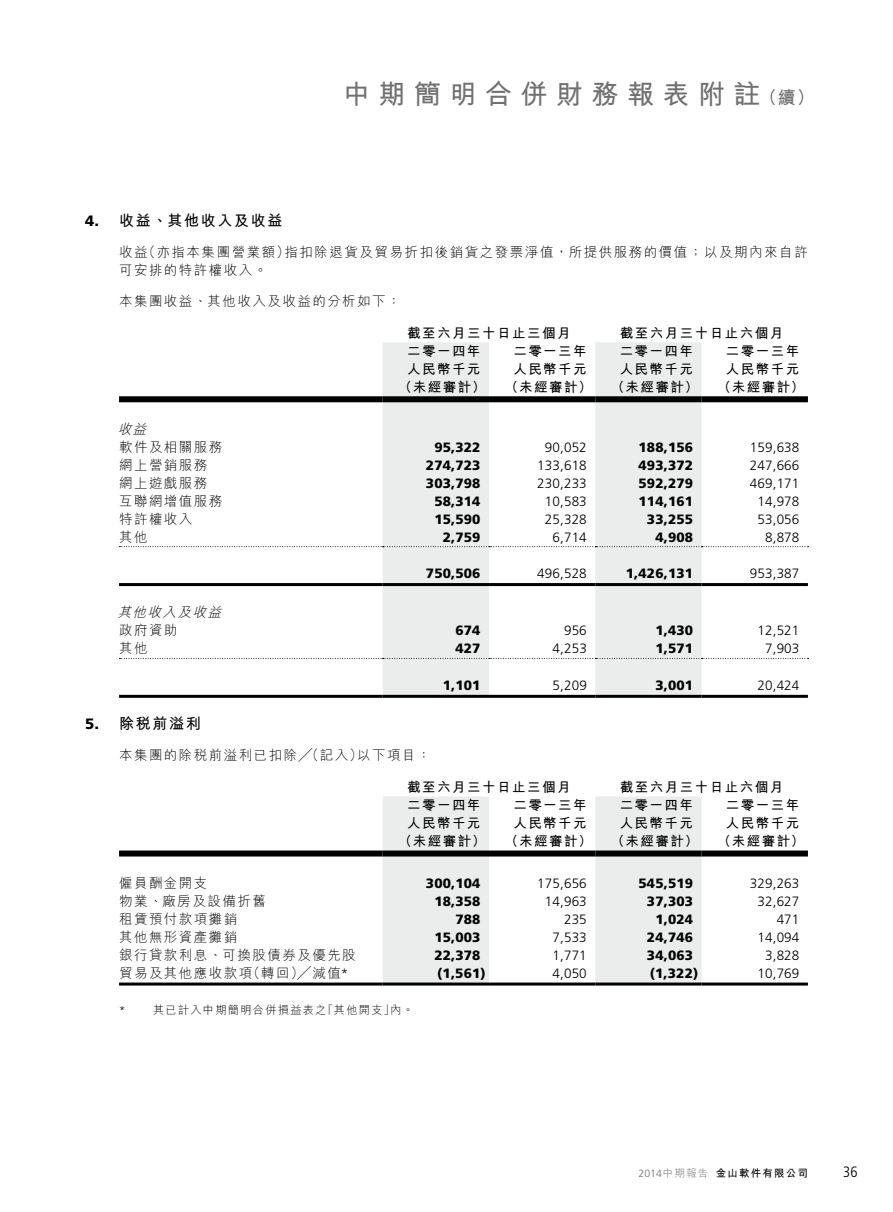
<style>
.page{position:relative;width:893px;height:1212px;background:#fff}
.page>*{position:absolute;margin:0;border:0;box-sizing:border-box;transform-origin:0 0}
.t1{font:700 27px "M Hei HK";letter-spacing:.315em;color:#727171}
.t2{font:700 18px "M Hei HK";color:#727171}
.t3{font:700 15px "M Hei HK";letter-spacing:.11em;color:#000}
.t4{font:900 15px "Frutiger";color:#000}
.t5{font:300 condensed 15px "Frutiger";color:#000}
.t6{font:300 13.5px/18px "M Hei HK";letter-spacing:.11em;color:#000}
.t7{font:900 13.5px "Frutiger";letter-spacing:.01em;color:#000}
.t8{font:300 13.5px "Frutiger";letter-spacing:.01em;color:#000}
.t9{font:700 13.5px "M Hei HK";letter-spacing:.11em;color:#000}
.t10{font:italic 300 13.5px "M Hei HK";color:#000}
.t11{font:300 11.25px "M Hei HK";letter-spacing:.11em;color:#000}
.t12{font:300 11.25px "Frutiger";color:#000}
.t13{font:700 10.5px "M Hei HK";letter-spacing:.11em;color:#000}
.t14{font:300 10.5px "Frutiger";color:#727171}
.s1{font-family:"Frutiger"}
.s2{font-family:"M Hei HK"}
</style>
<div class="page">
<svg style="left:383px;top:342px;width:319px;height:353px;fill:#ebecec"></svg>
<div style="left:119px;top:396px;width:264px;height:6px;background:#000"></div>
<div style="left:383px;top:396px;width:106px;height:6px;background:#000"></div>
<div style="left:489px;top:396px;width:106px;height:6px;background:#000"></div>
<div style="left:595px;top:396px;width:107px;height:6px;background:#000"></div>
<div style="left:702px;top:396px;width:106px;height:6px;background:#000"></div>
<svg style="left:119px;top:546px;width:689px;height:1px"></svg>
<hr style="left:119px;top:583px;width:264px;height:3px;background:#000">
<hr style="left:383px;top:583px;width:106px;height:3px;background:#000">
<hr style="left:489px;top:583px;width:106px;height:3px;background:#000">
<hr style="left:595px;top:583px;width:107px;height:3px;background:#000">
<hr style="left:702px;top:583px;width:106px;height:3px;background:#000">
<svg style="left:119px;top:658px;width:689px;height:1px"></svg>
<hr style="left:119px;top:695px;width:264px;height:3px;background:#000">
<hr style="left:383px;top:695px;width:106px;height:3px;background:#000">
<hr style="left:489px;top:695px;width:106px;height:3px;background:#000">
<hr style="left:595px;top:695px;width:107px;height:3px;background:#000">
<hr style="left:702px;top:695px;width:106px;height:3px;background:#000">
<svg style="left:383px;top:797px;width:319px;height:185px;fill:#ebecec"></svg>
<div style="left:119px;top:850px;width:264px;height:6px;background:#000"></div>
<div style="left:383px;top:850px;width:106px;height:6px;background:#000"></div>
<div style="left:489px;top:850px;width:106px;height:6px;background:#000"></div>
<div style="left:595px;top:850px;width:107px;height:6px;background:#000"></div>
<div style="left:702px;top:850px;width:106px;height:6px;background:#000"></div>
<hr style="left:119px;top:982px;width:264px;height:3px;background:#000">
<hr style="left:383px;top:982px;width:106px;height:3px;background:#000">
<hr style="left:489px;top:982px;width:106px;height:3px;background:#000">
<hr style="left:595px;top:982px;width:107px;height:3px;background:#000">
<hr style="left:702px;top:982px;width:106px;height:3px;background:#000">
<h1 class="t1" style="left:343px;top:75px;width:419px">中期簡明合併財務報表附註</h1>
<h2 class="t2" style="left:759px;top:84px;width:57px">（續(</h2>
<p class="t4" style="left:85px;top:212px;width:15px">4.</p>
<p class="t4" style="left:85px;top:715px;width:15px">5.</p>
<p class="t3" style="left:119px;top:210px;width:165px">收益、其他收入及收益</p>
<p class="t6" style="left:142px;top:243px;width:149px">（亦指本集團營業額）</p>
<p class="t6" style="left:119px;top:243px;width:150px">收益<br>可安排的特許權收入。</p>
<p class="t6" style="left:119px;top:291px;width:283px">本集團收益、其他收入及收益的分析如下：</p>
<p class="t6" style="left:284px;top:243px;width:525px">指扣除退貨及貿易折扣後銷貨之發票淨值，所提供服務的價值；以及期內來自許</p>
<p class="t9" style="left:407px;top:323px;width:165px">截至六月三十日止三個月</p>
<p class="t9" style="left:620px;top:323px;width:165px">截至六月三十日止六個月</p>
<p class="t9" style="left:407px;top:341px;width:75px">二零一四年</p>
<p class="t9" style="left:513px;top:341px;width:75px">二零一三年</p>
<p class="t9" style="left:620px;top:341px;width:75px">二零一四年</p>
<p class="t9" style="left:726px;top:341px;width:75px">二零一三年</p>
<p class="t9" style="left:407px;top:359px;width:75px">人民幣千元</p>
<p class="t9" style="left:513px;top:359px;width:75px">人民幣千元</p>
<p class="t9" style="left:620px;top:359px;width:75px">人民幣千元</p>
<p class="t9" style="left:726px;top:359px;width:75px">人民幣千元</p>
<p class="t9" style="left:398px;top:377px;width:89px">（未經審計）</p>
<p class="t9" style="left:505px;top:377px;width:89px">（未經審計）</p>
<p class="t9" style="left:611px;top:377px;width:89px">（未經審計）</p>
<p class="t9" style="left:717px;top:377px;width:89px">（未經審計(</p>
<p class="t10" style="left:118px;top:422px;width:34px">收益</p>
<p class="t6" style="left:119px;top:437px;width:105px">軟件及相關服務</p>
<p class="t7" style="left:434px;top:439px;width:48px">95,322</p>
<p class="t8" style="left:545px;top:439px;width:43px">90,052</p>
<p class="t7" style="left:639px;top:439px;width:56px">188,156</p>
<p class="t8" style="left:750px;top:439px;width:51px">159,638</p>
<p class="t6" style="left:119px;top:455px;width:90px">網上營銷服務</p>
<p class="t7" style="left:426px;top:457px;width:56px">274,723</p>
<p class="t8" style="left:537px;top:457px;width:51px">133,618</p>
<p class="t7" style="left:639px;top:457px;width:56px">493,372</p>
<p class="t8" style="left:750px;top:457px;width:51px">247,666</p>
<p class="t6" style="left:119px;top:473px;width:90px">網上遊戲服務</p>
<p class="t7" style="left:426px;top:475px;width:56px">303,798</p>
<p class="t8" style="left:537px;top:475px;width:51px">230,233</p>
<p class="t7" style="left:639px;top:475px;width:56px">592,279</p>
<p class="t8" style="left:750px;top:475px;width:51px">469,171</p>
<p class="t6" style="left:119px;top:491px;width:105px">互聯網增值服務</p>
<p class="t7" style="left:434px;top:493px;width:48px">58,314</p>
<p class="t8" style="left:545px;top:493px;width:43px">10,583</p>
<p class="t7" style="left:639px;top:493px;width:56px">114,161</p>
<p class="t8" style="left:757px;top:493px;width:43px">14,978</p>
<p class="t6" style="left:119px;top:509px;width:75px">特許權收入</p>
<p class="t7" style="left:434px;top:511px;width:48px">15,590</p>
<p class="t8" style="left:545px;top:511px;width:43px">25,328</p>
<p class="t7" style="left:647px;top:511px;width:48px">33,255</p>
<p class="t8" style="left:757px;top:511px;width:43px">53,056</p>
<p class="t6" style="left:119px;top:527px;width:30px">其他</p>
<p class="t7" style="left:443px;top:529px;width:39px">2,759</p>
<p class="t8" style="left:553px;top:529px;width:36px">6,714</p>
<p class="t7" style="left:655px;top:529px;width:39px">4,908</p>
<p class="t8" style="left:765px;top:529px;width:36px">8,878</p>
<p class="t7" style="left:426px;top:565px;width:56px">750,506</p>
<p class="t8" style="left:537px;top:566px;width:51px">496,528</p>
<p class="t7" style="left:626px;top:565px;width:69px">1,426,131</p>
<p class="t8" style="left:750px;top:566px;width:51px">953,387</p>
<p class="t10" style="left:118px;top:605px;width:108px">其他收入及收益</p>
<p class="t6" style="left:119px;top:621px;width:60px">政府資助</p>
<p class="t7" style="left:455px;top:622px;width:27px">674</p>
<p class="t8" style="left:564px;top:623px;width:24px">956</p>
<p class="t7" style="left:655px;top:622px;width:39px">1,430</p>
<p class="t8" style="left:757px;top:623px;width:43px">12,521</p>
<p class="t6" style="left:119px;top:639px;width:30px">其他</p>
<p class="t7" style="left:455px;top:640px;width:27px">427</p>
<p class="t8" style="left:553px;top:641px;width:36px">4,253</p>
<p class="t7" style="left:655px;top:640px;width:39px">1,571</p>
<p class="t8" style="left:765px;top:641px;width:36px">7,903</p>
<p class="t7" style="left:443px;top:677px;width:39px">1,101</p>
<p class="t8" style="left:553px;top:678px;width:36px">5,209</p>
<p class="t7" style="left:655px;top:677px;width:39px">3,001</p>
<p class="t8" style="left:757px;top:678px;width:43px">20,424</p>
<p class="t3" style="left:119px;top:713px;width:83px">除稅前溢利</p>
<p class="t6" style="left:119px;top:746px;width:245px">本集團的除稅前溢利已扣除╱（記入）</p>
<p class="t6" style="left:357px;top:746px;width:75px">以下項目：</p>
<p class="t9" style="left:407px;top:777px;width:165px">截至六月三十日止三個月</p>
<p class="t9" style="left:620px;top:777px;width:165px">截至六月三十日止六個月</p>
<p class="t9" style="left:407px;top:795px;width:75px">二零一四年</p>
<p class="t9" style="left:513px;top:795px;width:75px">二零一三年</p>
<p class="t9" style="left:620px;top:795px;width:75px">二零一四年</p>
<p class="t9" style="left:726px;top:795px;width:75px">二零一三年</p>
<p class="t9" style="left:407px;top:813px;width:75px">人民幣千元</p>
<p class="t9" style="left:513px;top:813px;width:75px">人民幣千元</p>
<p class="t9" style="left:620px;top:813px;width:75px">人民幣千元</p>
<p class="t9" style="left:726px;top:813px;width:75px">人民幣千元</p>
<p class="t9" style="left:398px;top:831px;width:89px">（未經審計）</p>
<p class="t9" style="left:505px;top:831px;width:89px">（未經審計）</p>
<p class="t9" style="left:611px;top:831px;width:89px">（未經審計）</p>
<p class="t9" style="left:717px;top:831px;width:89px">（未經審計(</p>
<p class="t6" style="left:119px;top:874px;width:90px">僱員酬金開支</p>
<p class="t7" style="left:426px;top:875px;width:56px">300,104</p>
<p class="t8" style="left:537px;top:875px;width:51px">175,656</p>
<p class="t7" style="left:639px;top:875px;width:56px">545,519</p>
<p class="t8" style="left:750px;top:875px;width:51px">329,263</p>
<p class="t6" style="left:119px;top:892px;width:148px">物業、廠房及設備折舊</p>
<p class="t7" style="left:434px;top:893px;width:48px">18,358</p>
<p class="t8" style="left:545px;top:893px;width:43px">14,963</p>
<p class="t7" style="left:647px;top:893px;width:48px">37,303</p>
<p class="t8" style="left:757px;top:893px;width:43px">32,627</p>
<p class="t6" style="left:119px;top:910px;width:120px">租賃預付款項攤銷</p>
<p class="t7" style="left:455px;top:911px;width:27px">788</p>
<p class="t8" style="left:564px;top:911px;width:24px">235</p>
<p class="t7" style="left:655px;top:911px;width:39px">1,024</p>
<p class="t8" style="left:777px;top:911px;width:24px">471</p>
<p class="t6" style="left:119px;top:928px;width:120px">其他無形資產攤銷</p>
<p class="t7" style="left:434px;top:929px;width:48px">15,003</p>
<p class="t8" style="left:553px;top:929px;width:36px">7,533</p>
<p class="t7" style="left:647px;top:929px;width:48px">24,746</p>
<p class="t8" style="left:757px;top:929px;width:43px">14,094</p>
<p class="t6" style="left:119px;top:946px;width:238px">銀行貸款利息、可換股債券及優先股</p>
<p class="t7" style="left:434px;top:947px;width:48px">22,378</p>
<p class="t8" style="left:553px;top:947px;width:36px">1,771</p>
<p class="t7" style="left:647px;top:947px;width:48px">34,063</p>
<p class="t8" style="left:765px;top:947px;width:36px">3,828</p>
<p class="t6" style="left:247px;top:964px;width:103px">（轉回）╱減值<span class="s1">*</span></p>
<p class="t6" style="left:119px;top:964px;width:135px">貿易及其他應收款項</p>
<p class="t7" style="left:437px;top:965px;width:50px">)1,561(</p>
<p class="t8" style="left:553px;top:965px;width:36px">4,050</p>
<p class="t7" style="left:650px;top:965px;width:50px">)1,322(</p>
<p class="t8" style="left:757px;top:965px;width:43px">10,769</p>
<p class="t12" style="left:119px;top:1004px;width:8px">*</p>
<p class="t11" style="left:322px;top:1004px;width:74px">「其他開支」</p>
<p class="t11" style="left:153px;top:1004px;width:175px">其已計入中期簡明合併損益表之</p>
<p class="t11" style="left:390px;top:1004px;width:25px">內。</p>
<p class="t14" style="left:638px;top:1167px;width:72px">2014<span class="s2">中期報告</span></p>
<p class="t13" style="left:716px;top:1166px;width:94px">金山軟件有限公司</p>
<p class="t5" style="left:843px;top:1164px;width:16px">36</p>
</div>
